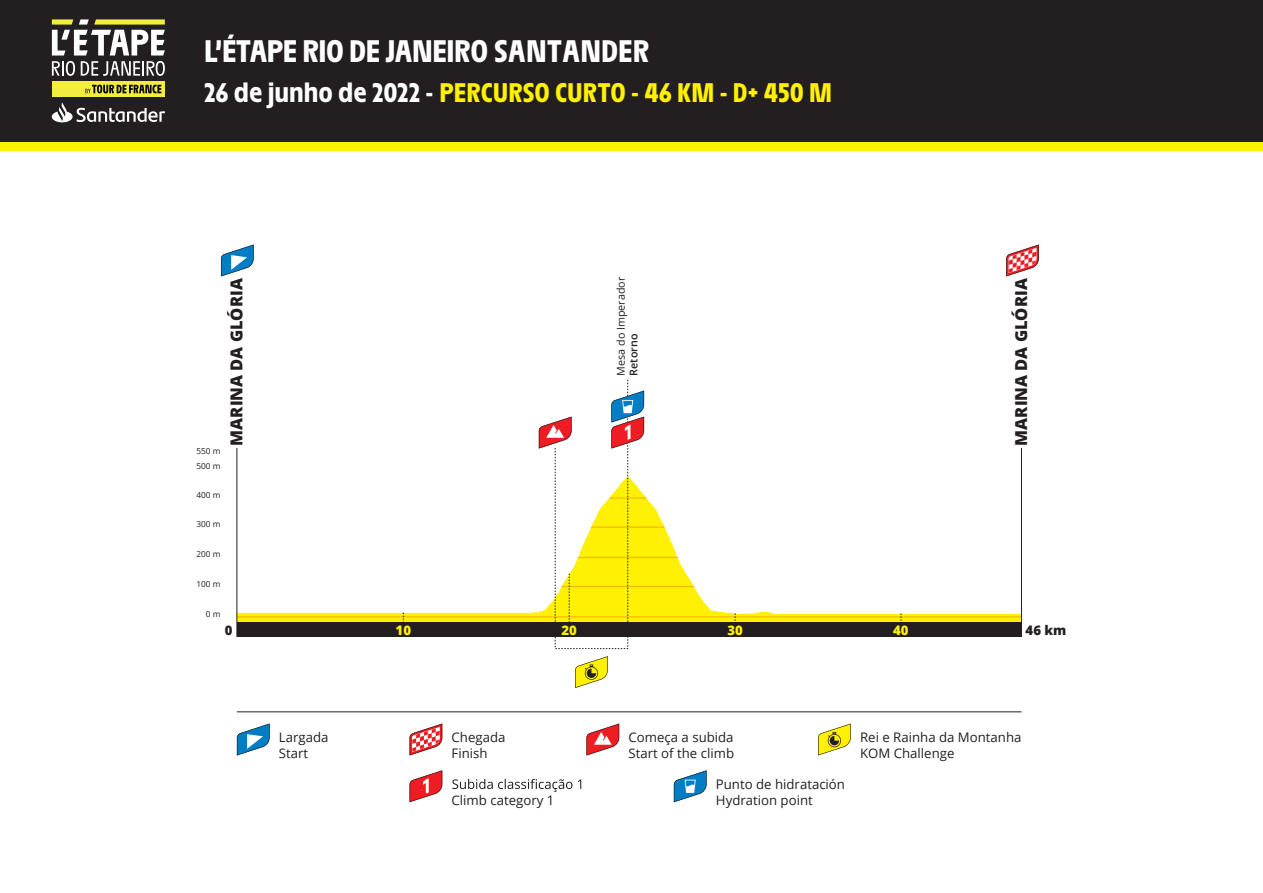
<style>
.page{position:relative;width:1263px;height:893px;background:#fff}
.page>*{position:absolute;margin:0;border:0;box-sizing:border-box;transform-origin:0 0}
.t1{font:700 33px "Galibier";letter-spacing:-.015em;color:#fff}
.t2{font:700 28.5px "Galibier";color:#fff101}
.t3{font:800 16.5px "Open Sans";color:#231f20}
.t4{font:13.2px/15.9px "Open Sans";color:#231f20}
.t5{font:800 13.2px "Open Sans";color:#fff101}
.t6{font:800 13.2px "Open Sans";color:#231f20}
.t7{font:10.8px "Open Sans";color:#231f20}
.t8{font:600 10.8px "Open Sans";color:#231f20}
.t9{font:8.25px "Open Sans";color:#231f20}
.s1{color:#fff}
</style>
<div class="page">
<div style="left:0;top:0;width:1263px;height:142px;background:#231f20"></div>
<div style="left:52px;top:81px;width:113px;height:16px;background:#f4ed41"></div>
<svg style="left:85px;top:85px;width:76px;height:8px"></svg>
<svg style="left:52px;top:19px;width:113px;height:57px"></svg>
<svg style="left:52px;top:102px;width:113px;height:20px"></svg>
<div style="left:0;top:142px;width:1263px;height:9px;background:#fff101"></div>
<svg style="left:237px;top:614px;width:784px;height:8px;background:#fdec01"></svg>
<hr style="left:237px;top:616px;width:784px;height:1px;background:#f2b90f">
<svg style="left:237px;top:450px;width:784px;height:164px"></svg>
<svg style="left:237px;top:723px;width:33px;height:32px"></svg>
<svg style="left:409px;top:723px;width:33px;height:32px"></svg>
<svg style="left:818px;top:723px;width:33px;height:32px"></svg>
<svg style="left:586px;top:723px;width:33px;height:32px"></svg>
<hr style="left:237px;top:711px;width:784px;height:1px;background:#231f20">
<svg style="left:409px;top:770px;width:33px;height:32px"></svg>
<svg style="left:452px;top:779px;width:129px;height:13px"></svg>
<div style="left:237px;top:622px;width:784px;height:15px;background:#231f20"></div>
<svg style="left:1006px;top:244px;width:33px;height:32px"></svg>
<hr style="left:1021px;top:448px;width:1px;height:189px;background:#231f20">
<svg style="left:221px;top:244px;width:33px;height:32px"></svg>
<hr style="left:236px;top:448px;width:1px;height:189px;background:#231f20">
<div style="left:555px;top:636px;width:73px;height:13px;border:1px dashed #231f20"></div>
<svg style="left:575px;top:656px;width:33px;height:32px"></svg>
<svg style="left:539px;top:417px;width:32px;height:205px"></svg>
<svg style="left:611px;top:380px;width:33px;height:242px"></svg>
<svg style="left:674px;top:770px;width:32px;height:32px"></svg>
<h1 class="t1" style="left:204px;top:34px;width:447px">L’ÉTAPE RIO DE JANEIRO SANTANDER</h1>
<h2 class="t2" style="left:204px;top:78px;width:629px"><span class="s1">26 de junho de 2022 -</span> PERCURSO CURTO - 46 KM - D+ 450 M</h2>
<p class="t7" style="left:613px;top:376px;width:100px;rotate:-90deg">Mesa do Imperador</p>
<p class="t3" style="left:224px;top:446px;width:169px;rotate:-90deg">MARINA DA GLÓRIA</p>
<p class="t3" style="left:1009px;top:446px;width:169px;rotate:-90deg">MARINA DA GLÓRIA</p>
<p class="t8" style="left:626px;top:376px;width:43px;rotate:-90deg">Retorno</p>
<p class="t9" style="left:197px;top:446px;width:25px">550 m</p>
<p class="t9" style="left:197px;top:460px;width:25px">500 m</p>
<p class="t9" style="left:197px;top:489px;width:25px">400 m</p>
<p class="t9" style="left:197px;top:518px;width:25px">300 m</p>
<p class="t9" style="left:197px;top:549px;width:25px">200 m</p>
<p class="t9" style="left:197px;top:578px;width:25px">100 m</p>
<p class="t9" style="left:206px;top:608px;width:16px">0 m</p>
<p class="t6" style="left:225px;top:620px;width:9px">0</p>
<p class="t5" style="left:396px;top:620px;width:17px">10</p>
<p class="t5" style="left:561px;top:620px;width:17px">20</p>
<p class="t5" style="left:727px;top:620px;width:17px">30</p>
<p class="t5" style="left:893px;top:620px;width:17px">40</p>
<p class="t6" style="left:1026px;top:620px;width:42px">46 km</p>
<p class="t4" style="left:279px;top:729px;width:51px">Largada<br>Start</p>
<p class="t4" style="left:452px;top:729px;width:55px">Chegada<br>Finish</p>
<p class="t4" style="left:860px;top:729px;width:163px">Rei e Rainha da Montanha<br>KOM Challenge</p>
<p class="t4" style="left:628px;top:729px;width:107px">Começa a subida<br>Start of the climb</p>
<p class="t4" style="left:452px;top:792px;width:104px">Climb category 1</p>
<p class="t4" style="left:716px;top:776px;width:131px">Punto de hidratación<br>Hydration point</p>
</div>
